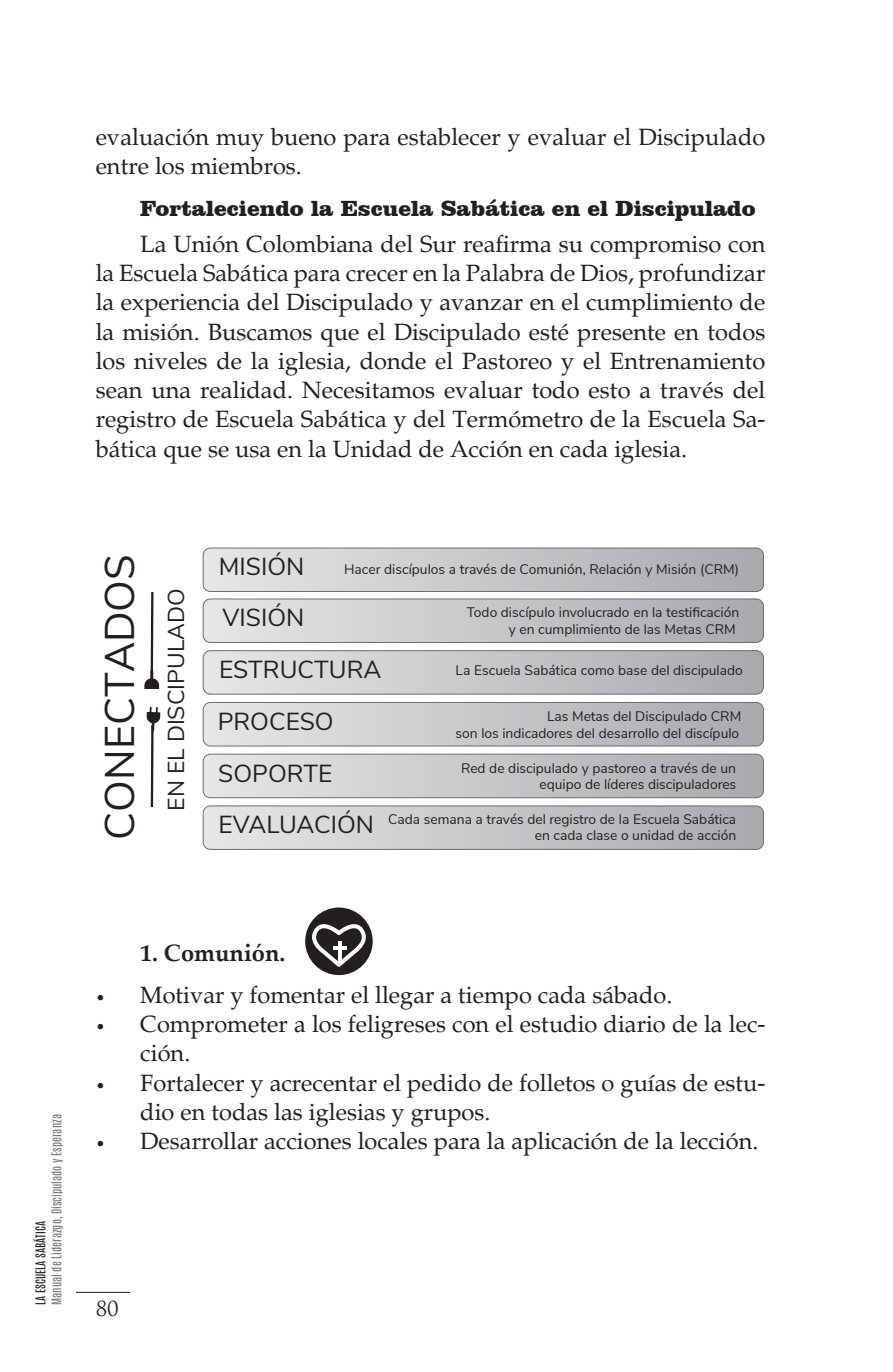
<style>
.page{position:relative;width:893px;height:1372px;background:#fff}
.page>*{position:absolute;margin:0;border:0;box-sizing:border-box;transform-origin:0 0}
.t1{font:41.4px "Nunito Sans";color:#231f20}
.t2{font:24.53px/51.5px "Nunito Sans";color:#231f20}
.t3{font:23.62px/29.2px "Palatino";color:#231f20}
.t4{font:700 23.62px "Palatino Linotype";color:#231f20}
.t5{font:22.95px "Nunito Sans";color:#231f20}
.t6{font:900 22.5px "Clarendon BT";color:#231f20}
.t7{font:20.25px "Trajan Pro";color:#231f20}
.t8{font:13.72px/16.7px "Nunito Sans";color:#231f20;text-align:right}
.t9{font:11.25px "Antonio";color:#76787b}
.t10{font:11.25px "Antonio";color:#231f20}
.s1{font-size:15.75px}
</style>
<div class="page">
<hr style="left:76px;top:1291px;width:54px;height:1px;background:#231f20">
<svg style="left:305px;top:907px;width:68px;height:69px"></svg>
<hr style="left:338px;top:941px;width:3px;height:22px;background:#fff">
<hr style="left:333px;top:946px;width:13px;height:4px;background:#fff">
<svg style="left:203px;top:549px;width:559px;height:42px;background:#c6c7ca"></svg>
<div style="left:203px;top:547px;width:561px;height:45px;border:1px solid #6c6d70;border-radius:7px"></div>
<svg style="left:203px;top:600px;width:559px;height:42px;background:#c6c7ca"></svg>
<div style="left:203px;top:598px;width:561px;height:45px;border:1px solid #6c6d70;border-radius:7px"></div>
<svg style="left:203px;top:650px;width:560px;height:44px;background:#c7c8ca"></svg>
<div style="left:203px;top:650px;width:561px;height:44px;border:1px solid #6c6d70;border-radius:7px"></div>
<svg style="left:203px;top:702px;width:560px;height:44px;background:#c7c8ca"></svg>
<div style="left:203px;top:702px;width:561px;height:44px;border:1px solid #6c6d70;border-radius:7px"></div>
<svg style="left:203px;top:755px;width:560px;height:42px;background:#c6c8ca"></svg>
<div style="left:203px;top:753px;width:561px;height:45px;border:1px solid #6c6d70;border-radius:7px"></div>
<svg style="left:203px;top:807px;width:560px;height:42px;background:#c7c8ca"></svg>
<div style="left:203px;top:805px;width:561px;height:44px;border:1px solid #6c6d70;border-radius:7px"></div>
<img style="left:146px;top:706px;width:15px;height:25px">
<img style="left:144px;top:669px;width:16px;height:19px">
<hr style="left:151px;top:592px;width:2px;height:81px;background:#231f20">
<hr style="left:151px;top:725px;width:3px;height:82px;background:#231f20">
<p class="t3" style="left:96px;top:122px;width:671px">evaluación muy bueno para establecer y evaluar el Discipulado entre los miembros.</p>
<p class="t6" style="left:140px;top:194px;width:617px">Fortaleciendo la Escuela Sabática en el Discipulado</p>
<p class="t3" style="left:96px;top:229px;width:671px;text-align:justify;text-indent:45px">La Unión Colombiana del Sur reafirma su compromiso con la Escuela Sabática para crecer en la Palabra de Dios, profundizar la experiencia del Discipulado y avanzar en el cumplimiento de la misión. Buscamos que el Discipulado esté presente en todos los niveles de la iglesia, donde el Pastoreo y el Entrenamiento sean una realidad. Necesitamos evaluar todo esto a través del registro de Escuela Sabática y del Termómetro de la Escuela Sa&shy;bática que se usa en la Unidad de Acción en cada iglesia.</p>
<h1 class="t1" style="left:89px;top:839px;width:287px;rotate:-90deg">CONECTADOS</h1>
<p class="t2" style="left:218px;top:539px;width:165px">MISIÓN<br>VISIÓN<br>ESTRUCTURA<br>PROCESO<br>SOPORTE</p>
<p class="t8" style="left:344px;top:559px;width:397px">Hacer discípulos a través de Comunión, Relación y Misión (CRM)</p>
<p class="t8" style="left:467px;top:603px;width:274px">Todo discípulo involucrado en la testificación y en cumplimiento de las Metas CRM</p>
<p class="t8" style="left:456px;top:660px;width:289px">La Escuela Sabática como base del discipulado</p>
<p class="t8" style="left:456px;top:707px;width:287px">Las Metas del Discipulado CRM<br>son los indicadores del desarrollo del discípulo</p>
<p class="t8" style="left:461px;top:759px;width:277px">Red de discipulado y pastoreo a través de un equipo de líderes discipuladores</p>
<p class="t8" style="left:388px;top:809px;width:350px">Cada semana a través del registro de la Escuela Sabática</p>
<p class="t5" style="left:159px;top:810px;width:224px;rotate:-90deg">EN EL DISCIPULADO</p>
<p class="t2" style="left:219px;top:797px;width:157px">EVALUACIÓN</p>
<p class="t8" style="left:535px;top:826px;width:203px">en cada clase o unidad de acción</p>
<p class="t9" style="left:48px;top:1304px;width:192px;rotate:-90deg">Manual de Liderazgo, Discipulado y Esperanza</p>
<p class="t10" style="left:33px;top:1304px;width:85px;rotate:-90deg">LA ESCUELA SABÁTICA</p>
<p class="t4" style="left:140px;top:936px;width:147px">1. Comunión.</p>
<p class="t3" style="left:96px;top:980px;width:578px"><span class="s1">•</span> Motivar y fomentar el llegar a tiempo cada sábado.</p>
<p class="t3" style="left:140px;top:1009px;width:627px;text-indent:-45px"><span class="s1">•</span> Comprometer a los feligreses con el estudio diario de la lec&shy;ción.</p>
<p class="t3" style="left:140px;top:1068px;width:627px;text-indent:-45px"><span class="s1">•</span> Fortalecer y acrecentar el pedido de folletos o guías de estu&shy;dio en todas las iglesias y grupos.</p>
<p class="t3" style="left:96px;top:1126px;width:664px"><span class="s1">•</span> Desarrollar acciones locales para la aplicación de la lección.</p>
<p class="t7" style="left:96px;top:1295px;width:25px">80</p>
</div>
